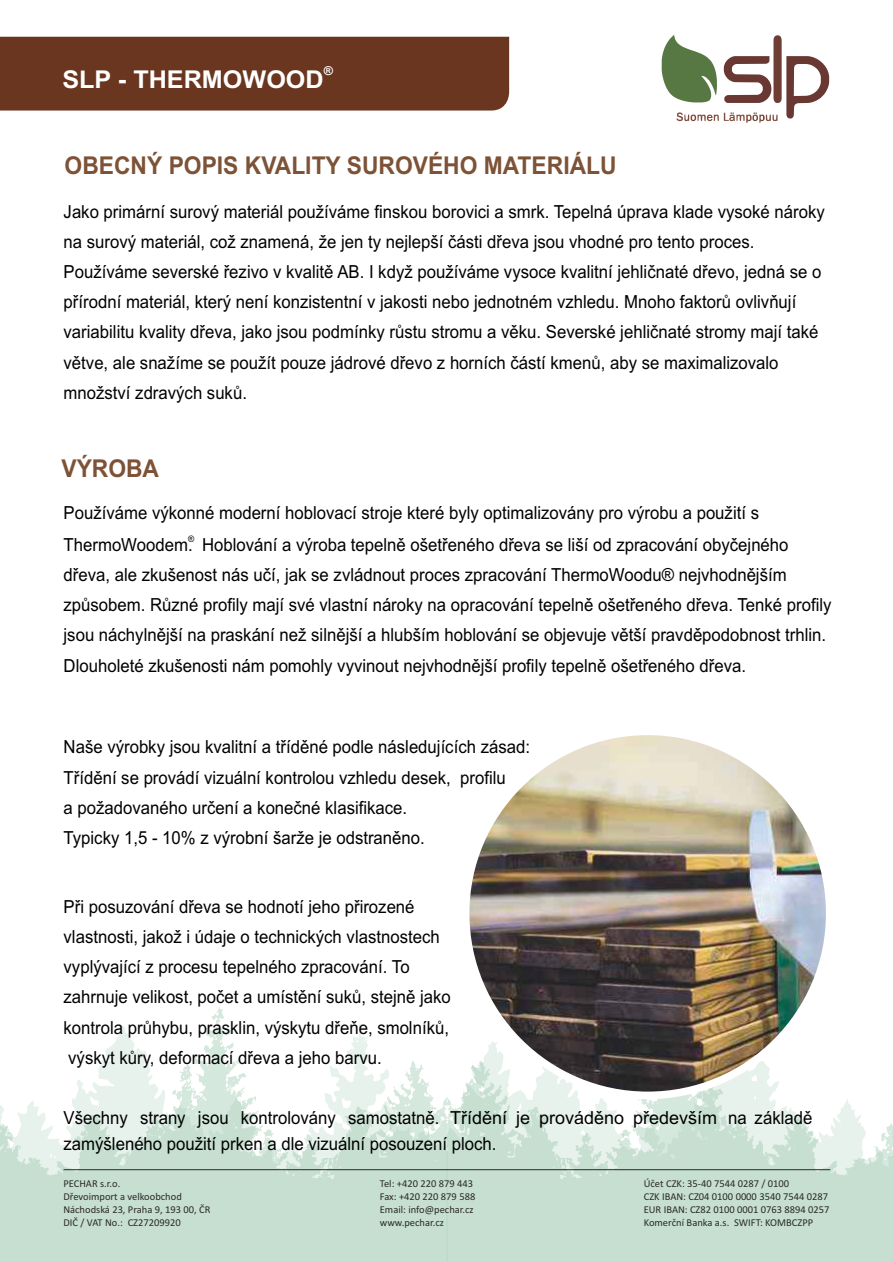
<style>
.page{position:relative;width:893px;height:1262px;background:#fff}
.page>*{position:absolute;margin:0;border:0;box-sizing:border-box;transform-origin:0 0}
.t1{font:700 24.6px "Arial";color:#7d5236;scale:.93 1}
.t2{font:700 24.6px "Arial";color:#fff}
.t3{font:18px/30.2px "Arial";color:#000;scale:.93 1}
.t4{font:18px "Arial";color:#000}
.t5{font:700 12.3px "Arial";color:#fff}
.t6{font:10.5px/12.8px "Calibri";color:#2b2929}
.t7{font:9px "Arial";color:#000;scale:.93 1}
</style>
<div class="page">
<img style="left:0;top:1025px;width:893px;height:237px">
<hr style="left:63px;top:1169px;width:767px;height:1px;background:#2b2929">
<svg style="left:661px;top:35px;width:168px;height:88px"></svg>
<div style="left:0;top:37px;width:509px;height:74px;background:#6b361f"></div>
<img style="left:465px;top:731px;width:364px;height:364px;border-radius:182px">
<div style="left:462px;top:727px;width:371px;height:372px;border:8px solid #fff;border-radius:50%"></div>
<p class="t5" style="left:324px;top:66px;width:11px">®</p>
<h1 class="t2" style="left:62px;top:70px;width:263px">SLP - THERMOWOOD</h1>
<h1 class="t1" style="left:65px;top:156px;width:595px">OBECNÝ POPIS KVALITY SUROVÉHO MATERIÁLU</h1>
<p class="t3" style="left:64px;top:198px;width:820px">Jako primární surový materiál používáme finskou borovici a smrk. Tepelná úprava klade vysoké nároky na surový materiál, což znamená, že jen ty nejlepší části dřeva jsou vhodné pro tento proces.<br>Používáme severské řezivo v kvalitě AB. I když používáme vysoce kvalitní jehličnaté dřevo, jedná se o přírodní materiál, který není konzistentní v jakosti nebo jednotném vzhledu. Mnoho faktorů ovlivňují variabilitu kvality dřeva, jako jsou podmínky růstu stromu a věku. Severské jehličnaté stromy mají také větve, ale snažíme se použít pouze jádrové dřevo z horních částí kmenů, aby se maximalizovalo množství zdravých suků.</p>
<h1 class="t1" style="left:61px;top:459px;width:106px">VÝROBA</h1>
<p class="t3" style="left:64px;top:499px;width:749px">Používáme výkonné moderní hoblovací stroje které byly optimalizovány pro výrobu a použití s</p>
<p class="t7" style="left:188px;top:535px;width:8px">®</p>
<p class="t3" style="left:64px;top:531px;width:827px">ThermoWoodem. Hoblování a výroba tepelně ošetřeného dřeva se liší od zpracování obyčejného dřeva, ale zkušenost nás učí, jak se zvládnout proces zpracování ThermoWoodu® nejvhodnějším způsobem. Různé profily mají své vlastní nároky na opracování tepelně ošetřeného dřeva. Tenké profily jsou náchylnější na praskání než silnější a hlubším hoblování se objevuje větší pravděpodobnost trhlin.<br>Dlouholeté zkušenosti nám pomohly vyvinout nejvhodnější profily tepelně ošetřeného dřeva.</p>
<p class="t3" style="left:64px;top:733px;width:503px">Naše výrobky jsou kvalitní a tříděné podle následujících zásad:<br>Třídění se provádí vizuální kontrolou vzhledu desek, profilu<br>a požadovaného určení a konečné klasifikace.<br>Typicky 1,5 - 10% z výrobní šarže je odstraněno.</p>
<p class="t3" style="left:64px;top:893px;width:418px">Při posuzování dřeva se hodnotí jeho přirozené vlastnosti, jakož i údaje o technických vlastnostech vyplývající z procesu tepelného zpracování. To zahrnuje velikost, počet a umístění suků, stejně jako kontrola průhybu, prasklin, výskytu dřeňe, smolníků, výskyt kůry, deformací dřeva a jeho barvu.</p>
<p class="t3" style="left:64px;top:1104px;width:405px">Všechny strany jsou kontrolovány samostatně.</p>
<p class="t3" style="left:728px;top:1104px;width:92px">na základě</p>
<p class="t3" style="left:64px;top:1130px;width:467px">zamýšleného použití prken a dle vizuální posouzení ploch.</p>
<p class="t6" style="left:63px;top:1178px;width:148px">PECHAR s.r.o.<br>Dřevoimport a velkoobchod<br>Náchodská 23, Praha 9, 193 00, ČR<br>DIČ / VAT No.: CZ27209920</p>
<p class="t6" style="left:643px;top:1178px;width:187px">Účet CZK: 35-40 7544 0287 / 0100<br>CZK IBAN: CZ04 0100 0000 3540 7544 0287<br>EUR IBAN: CZ82 0100 0001 0763 8894 0257<br>Komerční Banka a.s. SWIFT: KOMBCZPP</p>
<p class="t4" style="left:450px;top:1111px;width:268px">Třídění je prováděno především</p>
<p class="t6" style="left:380px;top:1178px;width:97px">Tel: +420 220 879 443<br>Fax: +420 220 879 588<br>Email: info@pechar.cz www.pechar.cz</p>
</div>
